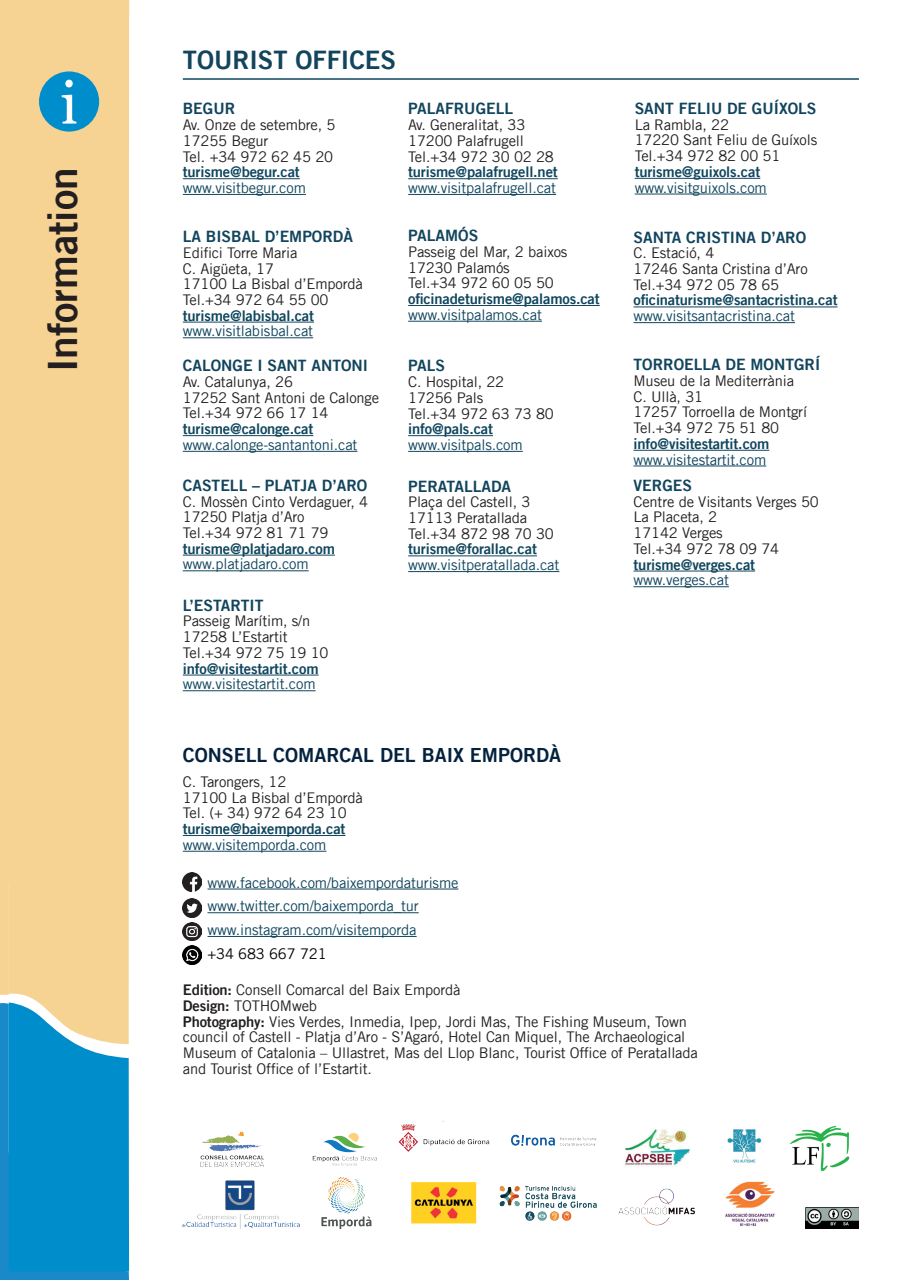
<style>
.page{position:relative;width:910px;height:1280px;background:#fff}
.page>*{position:absolute;margin:0;border:0;box-sizing:border-box;transform-origin:0 0}
.t1{font:59.4px "Georgia";color:#fff}
.t2{font:40.5px "Trade Gothic LT Bold Two";color:#231f20}
.t3{font:25.5px "Trade Gothic LT Bold Two";color:#12455d}
.t4{font:19.5px "Trade Gothic LT Bold Two";color:#04223e}
.t5{font:15.75px "Trade Gothic LT Bold Two";color:#12455d}
.t6{font:14.7px/15.8px "Trade Gothic LT";letter-spacing:-.01em;color:#231f20}
.t7{font:14.7px "Trade Gothic LT Bold Two";letter-spacing:-.01em;color:#10465e}
.t8{font:14.7px "Trade Gothic LT";letter-spacing:-.01em;color:#10465e}
.t9{font:14.7px/23.7px "Trade Gothic LT";letter-spacing:-.01em;color:#10475f}
.t10{font:14.7px "Trade Gothic LT";letter-spacing:-.01em;color:#12455d}
.t11{font:14.7px "Trade Gothic LT";letter-spacing:-.01em;color:#020003}
.s1{font-family:"Trade Gothic LT Bold Two"}
</style>
<div class="page">
<div style="left:0;top:0;width:129px;height:883px;background:#f6d392"></div>
<img style="left:183px;top:873px;width:19px;height:18px">
<img style="left:183px;top:898px;width:19px;height:19px">
<img style="left:183px;top:922px;width:19px;height:19px">
<hr style="left:183px;top:555px;width:152px;height:1px;background:#10465e">
<hr style="left:183px;top:570px;width:126px;height:1px;background:#10465e">
<hr style="left:183px;top:675px;width:136px;height:1px;background:#10465e">
<hr style="left:183px;top:690px;width:133px;height:1px;background:#10465e">
<hr style="left:408px;top:435px;width:85px;height:1px;background:#10465e">
<hr style="left:408px;top:451px;width:115px;height:1px;background:#10465e">
<hr style="left:183px;top:178px;width:117px;height:1px;background:#10465e">
<hr style="left:183px;top:194px;width:123px;height:1px;background:#10465e">
<hr style="left:408px;top:555px;width:129px;height:1px;background:#10465e">
<hr style="left:408px;top:571px;width:151px;height:1px;background:#10465e">
<hr style="left:183px;top:322px;width:131px;height:1px;background:#10465e">
<hr style="left:183px;top:337px;width:130px;height:1px;background:#10465e">
<hr style="left:635px;top:178px;width:125px;height:1px;background:#10465e">
<hr style="left:635px;top:194px;width:132px;height:1px;background:#10465e">
<hr style="left:633px;top:307px;width:204px;height:1px;background:#10465e">
<hr style="left:633px;top:322px;width:162px;height:1px;background:#10465e">
<hr style="left:633px;top:450px;width:136px;height:1px;background:#10465e">
<hr style="left:633px;top:466px;width:133px;height:1px;background:#10465e">
<hr style="left:633px;top:571px;width:122px;height:1px;background:#10465e">
<hr style="left:633px;top:586px;width:96px;height:1px;background:#10465e">
<hr style="left:408px;top:178px;width:150px;height:1px;background:#10465e">
<hr style="left:408px;top:194px;width:148px;height:1px;background:#10465e">
<hr style="left:408px;top:305px;width:192px;height:1px;background:#10465e">
<hr style="left:408px;top:321px;width:134px;height:1px;background:#10465e">
<hr style="left:183px;top:835px;width:162px;height:1px;background:#10465e">
<hr style="left:183px;top:851px;width:143px;height:1px;background:#10465e">
<hr style="left:208px;top:889px;width:250px;height:1px;background:#12455d">
<hr style="left:208px;top:912px;width:211px;height:1px;background:#10475f">
<hr style="left:208px;top:936px;width:209px;height:1px;background:#10475f">
<hr style="left:183px;top:435px;width:130px;height:1px;background:#10465e">
<hr style="left:183px;top:451px;width:174px;height:1px;background:#10465e">
<svg style="left:0;top:883px;width:129px;height:397px;background:#0f90ca"></svg>
<div style="left:9px;top:9px;width:120px;height:1035px;background:#f6d393"></div>
<div style="left:39px;top:71px;width:60px;height:61px;background:#008dcc;border-radius:50%"></div>
<hr style="left:183px;top:78px;width:676px;height:2px;background:#10465e">
<img style="left:183px;top:946px;width:19px;height:19px">
<img style="left:183px;top:1181px;width:116px;height:47px">
<img style="left:806px;top:1207px;width:53px;height:21px">
<img style="left:725px;top:1181px;width:50px;height:45px">
<img style="left:790px;top:1125px;width:60px;height:47px">
<img style="left:625px;top:1129px;width:65px;height:37px">
<img style="left:727px;top:1129px;width:35px;height:34px">
<img style="left:321px;top:1177px;width:51px;height:52px">
<img style="left:411px;top:1182px;width:66px;height:42px">
<img style="left:200px;top:1131px;width:64px;height:36px">
<img style="left:312px;top:1133px;width:65px;height:33px">
<img style="left:499px;top:1185px;width:98px;height:36px">
<img style="left:398px;top:1124px;width:92px;height:28px">
<img style="left:618px;top:1188px;width:77px;height:38px">
<img style="left:511px;top:1134px;width:86px;height:12px">
<h1 class="t1" style="left:60px;top:60px;width:19px">i</h1>
<h2 class="t2" style="left:37px;top:372px;width:206px;rotate:-90deg">Information</h2>
<h3 class="t3" style="left:183px;top:45px;width:215px">TOURIST OFFICES</h3>
<p class="t5" style="left:183px;top:99px;width:54px">BEGUR</p>
<p class="t6" style="left:183px;top:117px;width:154px">Av. Onze de setembre, 5<br>17255 Begur<br>Tel. +34 972 62 45 20</p>
<p class="t7" style="left:183px;top:163px;width:118px">turisme@begur.cat</p>
<p class="t8" style="left:183px;top:179px;width:125px">www.visitbegur.com</p>
<p class="t5" style="left:183px;top:227px;width:172px">LA BISBAL D’EMPORDÀ</p>
<p class="t6" style="left:183px;top:245px;width:182px">Edifici Torre Maria<br>C. Aigüeta, 17<br>17100 La Bisbal d’Empordà<br>Tel.+34 972 64 55 00</p>
<p class="t7" style="left:183px;top:306px;width:133px">turisme@labisbal.cat</p>
<p class="t8" style="left:183px;top:322px;width:132px">www.visitlabisbal.cat</p>
<p class="t5" style="left:183px;top:356px;width:187px">CALONGE I SANT ANTONI</p>
<p class="t6" style="left:183px;top:374px;width:198px">Av. Catalunya, 26<br>17252 Sant Antoni de Calonge<br>Tel.+34 972 66 17 14</p>
<p class="t7" style="left:183px;top:420px;width:132px">turisme@calonge.cat</p>
<p class="t8" style="left:183px;top:436px;width:176px">www.calonge-santantoni.cat</p>
<p class="t5" style="left:183px;top:475px;width:186px">CASTELL – PLATJA D’ARO</p>
<p class="t6" style="left:183px;top:493px;width:187px">C. Mossèn Cinto Verdaguer, 4<br>17250 Platja d’Aro<br>Tel.+34 972 81 71 79</p>
<p class="t7" style="left:183px;top:539px;width:154px">turisme@platjadaro.com</p>
<p class="t8" style="left:183px;top:555px;width:127px">www.platjadaro.com</p>
<p class="t5" style="left:183px;top:595px;width:82px">L’ESTARTIT</p>
<p class="t6" style="left:183px;top:613px;width:147px">Passeig Marítim, s/n<br>17258 L’Estartit<br>Tel.+34 972 75 19 10</p>
<p class="t7" style="left:183px;top:659px;width:137px">info@visitestartit.com</p>
<p class="t8" style="left:183px;top:675px;width:134px">www.visitestartit.com</p>
<p class="t5" style="left:408px;top:99px;width:106px">PALAFRUGELL</p>
<p class="t6" style="left:408px;top:117px;width:147px">Av. Generalitat, 33<br>17200 Palafrugell<br>Tel.+34 972 30 02 28</p>
<p class="t7" style="left:408px;top:163px;width:151px">turisme@palafrugell.net</p>
<p class="t8" style="left:408px;top:179px;width:149px">www.visitpalafrugell.cat</p>
<p class="t5" style="left:408px;top:226px;width:72px">PALAMÓS</p>
<p class="t6" style="left:408px;top:244px;width:161px">Passeig del Mar, 2 baixos<br>17230 Palamós<br>Tel.+34 972 60 05 50</p>
<p class="t7" style="left:408px;top:290px;width:193px">oficinadeturisme@palamos.cat</p>
<p class="t8" style="left:408px;top:306px;width:135px">www.visitpalamos.cat</p>
<p class="t5" style="left:408px;top:356px;width:38px">PALS</p>
<p class="t6" style="left:408px;top:374px;width:147px">C. Hospital, 22<br>17256 Pals<br>Tel.+34 972 63 73 80</p>
<p class="t7" style="left:408px;top:420px;width:86px">info@pals.cat</p>
<p class="t8" style="left:408px;top:436px;width:116px">www.visitpals.com</p>
<p class="t5" style="left:408px;top:476px;width:104px">PERATALLADA</p>
<p class="t6" style="left:408px;top:494px;width:147px">Plaça del Castell, 3<br>17113 Peratallada<br>Tel.+34 872 98 70 30</p>
<p class="t7" style="left:408px;top:540px;width:130px">turisme@forallac.cat</p>
<p class="t8" style="left:408px;top:556px;width:153px">www.visitperatallada.cat</p>
<h3 class="t4" style="left:183px;top:743px;width:380px">CONSELL COMARCAL DEL BAIX EMPORDÀ</h3>
<p class="t6" style="left:183px;top:774px;width:182px">C. Tarongers, 12<br>17100 La Bisbal d’Empordà<br>Tel. (+ 34) 972 64 23 10</p>
<p class="t7" style="left:183px;top:820px;width:164px">turisme@baixemporda.cat</p>
<p class="t8" style="left:183px;top:836px;width:145px">www.visitemporda.com</p>
<p class="t10" style="left:208px;top:873px;width:252px">www.facebook.com/baixempordaturisme</p>
<p class="t9" style="left:208px;top:894px;width:213px">www.twitter.com/baixemporda_tur www.instagram.com/visitemporda</p>
<p class="t11" style="left:208px;top:944px;width:121px">+34 683 667 721</p>
<p class="t5" style="left:635px;top:99px;width:183px">SANT FELIU DE GUÍXOLS</p>
<p class="t6" style="left:635px;top:116px;width:184px">La Rambla, 22<br>17220 Sant Feliu de Guíxols<br>Tel.+34 972 82 00 51</p>
<p class="t7" style="left:635px;top:162px;width:127px">turisme@guixols.cat</p>
<p class="t8" style="left:635px;top:178px;width:134px">www.visitguixols.com</p>
<p class="t5" style="left:633px;top:227px;width:174px">SANTA CRISTINA D’ARO</p>
<p class="t6" style="left:633px;top:245px;width:176px">C. Estació, 4<br>17246 Santa Cristina d’Aro<br>Tel.+34 972 05 78 65</p>
<p class="t7" style="left:633px;top:291px;width:206px">oficinaturisme@santacristina.cat</p>
<p class="t8" style="left:633px;top:307px;width:163px">www.visitsantacristina.cat</p>
<p class="t5" style="left:633px;top:355px;width:188px">TORROELLA DE MONTGRÍ</p>
<p class="t6" style="left:633px;top:373px;width:175px">Museu de la Mediterrània<br>C. Ullà, 31<br>17257 Torroella de Montgrí<br>Tel.+34 972 75 51 80</p>
<p class="t7" style="left:633px;top:434px;width:137px">info@visitestartit.com</p>
<p class="t8" style="left:633px;top:450px;width:134px">www.visitestartit.com</p>
<p class="t5" style="left:633px;top:476px;width:60px">VERGES</p>
<p class="t6" style="left:633px;top:493px;width:187px">Centre de Visitants Verges 50<br>La Placeta, 2<br>17142 Verges<br>Tel.+34 972 78 09 74</p>
<p class="t7" style="left:633px;top:555px;width:123px">turisme@verges.cat</p>
<p class="t8" style="left:633px;top:571px;width:97px">www.verges.cat</p>
<p class="t6" style="left:183px;top:982px;width:517px"><span class="s1">Edition:</span> Consell Comarcal del Baix Empordà<br><span class="s1">Design:</span> TOTHOMweb<br><span class="s1">Photography:</span> Vies Verdes, Inmedia, Ipep, Jordi Mas, The Fishing Museum, Town council of Castell - Platja d’Aro - S’Agaró, Hotel Can Miquel, The Archaeological Museum of Catalonia – Ullastret, Mas del Llop Blanc, Tourist Office of Peratallada and Tourist Office of l’Estartit.</p>
</div>
